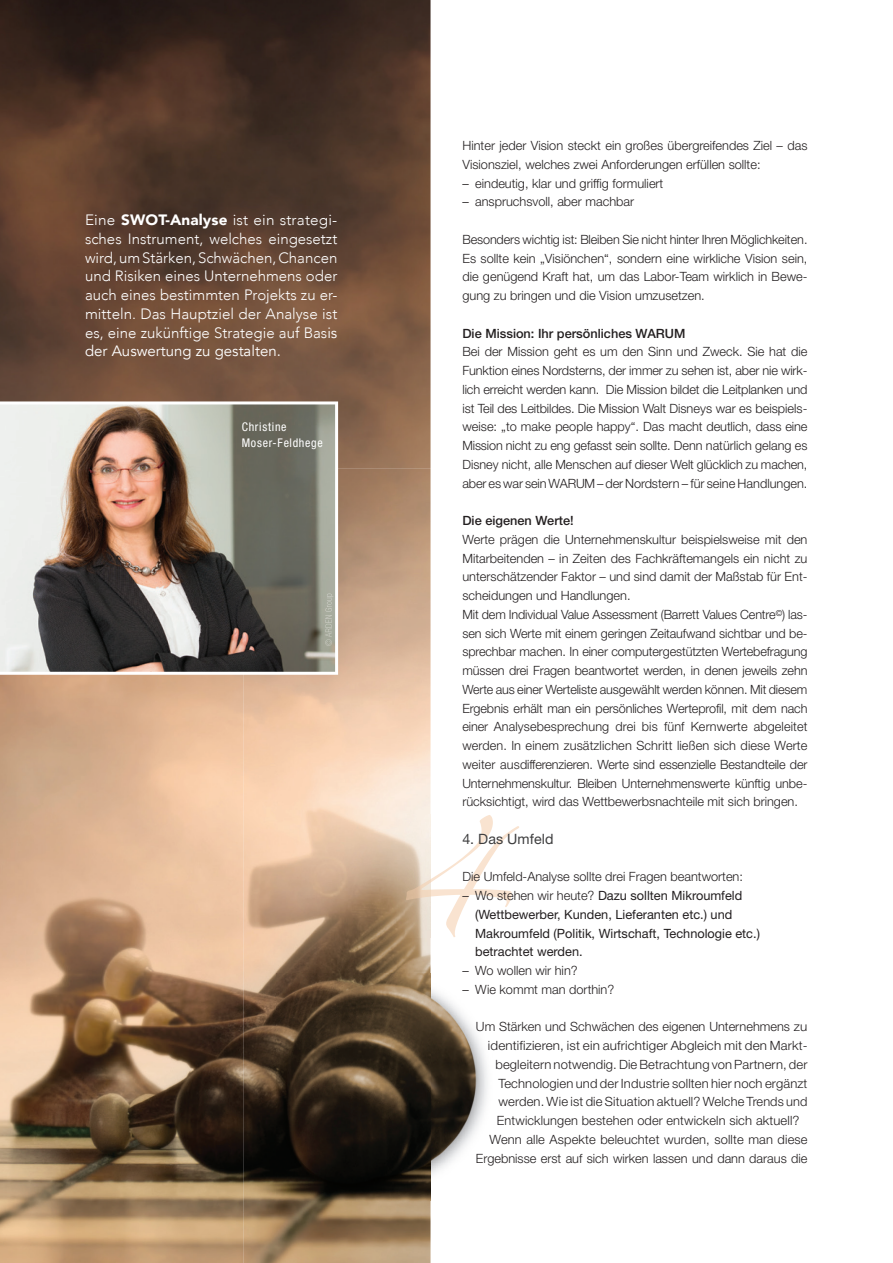
<style>
.page{position:relative;width:893px;height:1263px;background:#fff}
.page>*{position:absolute;margin:0;border:0;box-sizing:border-box;transform-origin:0 0}
.t1{font:300 15px/18.8px "Avenir";color:#fff;text-align:justify}
.t2{font:14.25px "Helvetica Neue LT Std";letter-spacing:.005em;color:#3e3e3f}
.t3{font:300 12.75px/18.8px "Helvetica Neue LT Std";color:#231f20}
.t4{font:12.75px/18.8px "Helvetica Neue LT Std";color:#231f20}
.t5{font:300 12.75px "Helvetica Neue LT Std";color:#231f20;scale:1.05 1}
.t6{font:500 12.75px "Helvetica Neue LT Std";color:#231f20}
.t7{font:condensed 12px/15.8px "Helvetica Neue LT Std";letter-spacing:.055em;color:#fff}
.s1{font-weight:900}
.s2{font-weight:400}
.s3{font-family:"Helvetica Neue"}
.s4{font-family:"Helvetica Neue";font-weight:300}
.s5{font-weight:300}
</style>
<div class="page">
<img style="left:0;top:0;width:431px;height:1263px">
<img style="left:244px;top:469px;width:187px;height:794px">
<img style="left:276px;top:973px;width:212px;height:227px">
<svg style="left:0;top:401px;width:338px;height:274px;background:#8d847b"></svg>
<img style="left:431px;top:815px;width:88px;height:122px">
<img style="left:406px;top:815px;width:25px;height:122px">
<img style="left:325px;top:593px;width:8px;height:53px">
<p class="t1" style="left:85px;top:210px;width:254px">Eine <span class="s1">SWOT-Analyse</span> ist ein strategi&shy;sches Instrument, welches eingesetzt wird, um Stärken, Schwächen, Chancen und Risiken eines Unternehmens oder auch eines bestimmten Projekts zu er&shy;mitteln. Das Hauptziel der Analyse ist es, eine zukünftige Strategie auf Bas<span class="s2">is der Auswertung zu gestalten.</span></p>
<p class="t7" style="left:242px;top:419px;width:83px">Christine<br>Moser-Feldhege</p>
<p class="t3" style="left:462px;top:136px;width:347px">Hinter jeder Vision steckt ein großes übergreifendes Ziel – das<br>Visionsziel, welches zwei Anforderungen erfüllen sollte:</p>
<p class="t3" style="left:462px;top:173px;width:202px"><span class="s3">–</span> eindeutig, klar und griffig formuliert</p>
<p class="t3" style="left:462px;top:192px;width:173px"><span class="s3">–</span> anspruchsvoll, aber machbar</p>
<p class="t3" style="left:462px;top:230px;width:347px;text-align:justify">Besonders wichtig ist: Bleiben Sie nicht hinter Ihren Möglichkeiten.<br>Es sollte kein „Visiönchen“, sondern eine wirkliche Vision sein, die genügend Kraft hat, um das Labor-Team wirklich in Bewe&shy;gung zu bringen und die Vision umzusetzen.</p>
<p class="t6" style="left:462px;top:325px;width:224px">Die Mission: Ihr persönliches WARUM</p>
<p class="t3" style="left:462px;top:342px;width:347px;text-align:justify">Bei der Mission geht es um den Sinn und Zweck. Sie hat die Funktion eines Nordsterns, der immer zu sehen ist, aber nie wirk&shy;lich erreicht werden kann. Die Mission bildet die Leitplanken und ist Teil des Leitbildes. Die Mission Walt Disneys war es beispiels&shy;weise: „to make people happy“. Das macht deutlich, dass eine Mission nicht zu eng gefasst sein sollte. Denn natürlich gelang es Disney nicht, alle Menschen auf dieser Welt glücklich zu machen, aber es war sein WARUM – der Nordstern – für seine Handlungen.</p>
<p class="t6" style="left:462px;top:513px;width:113px">Die eigenen Werte!</p>
<p class="t3" style="left:462px;top:530px;width:347px">Werte prägen die Unternehmenskultur beispielsweise mit den Mitarbeitenden – in Zeiten des Fachkräftemangels ein nicht zu unterschätzender Faktor – und sind damit der Maßstab für Ent&shy;scheidungen und Handlungen.<br>Mit dem Individual Value Assessment (Barrett Values Centre<sup>©</sup>) las&shy;sen sich Werte mit einem geringen Zeitaufwand sichtbar und be&shy;sprechbar machen. In einer computergestützten Wertebefragung müssen drei Fragen beantwortet werden, in denen jeweils zehn Werte aus einer Werteliste ausgewählt werden können. Mit diesem Ergebnis erhält man ein persönliches Werteprofil, mit dem nach einer Analysebesprechung drei bis fünf Kernwerte abgeleitet werden. In einem zusätzlichen Schritt ließen sich diese Werte weiter ausdifferenzieren. Werte sind essenzielle Bestandteile der Unternehmenskultur. Bleiben Unternehmenswerte künftig unbe&shy;rücksichtigt, wird das Wettbewerbsnachteile mit sich bringen.</p>
<p class="t2" style="left:462px;top:830px;width:93px">4. Das Umfeld</p>
<p class="t3" style="left:462px;top:867px;width:282px">Die Umfeld-Analyse sollte drei Fragen beantworten:</p>
<p class="t4" style="left:475px;top:886px;width:286px;text-indent:-13px"><span class="s4">–</span> <span class="s5">Wo stehen wir heute?</span> Dazu sollten Mikro umfeld (Wettbewerber, Kunden, Lieferanten etc.) und Makroumfeld (Politik, Wirtschaft, Technologie etc.) betrachtet werden.</p>
<p class="t3" style="left:462px;top:961px;width:117px"><span class="s3">–</span> Wo wollen wir hin?</p>
<p class="t3" style="left:462px;top:980px;width:153px"><span class="s3">–</span> Wie kommt man dorthin?</p>
<p class="t3" style="left:476px;top:1017px;width:333px">Um Stärken und Schwächen des eigenen Unternehmens zu</p>
<p class="t5" style="left:488px;top:1038px;width:306px">identifizieren, ist ein aufrichtiger Abgleich mit den Markt-</p>
<p class="t3" style="left:495px;top:1055px;width:314px">begleitern notwendig. Die Betrachtung von Partnern, der</p>
<p class="t3" style="left:498px;top:1073px;width:311px">Technologien und der Industrie sollten hier noch ergänzt</p>
<p class="t3" style="left:498px;top:1092px;width:311px">werden. Wie ist die Situation aktuell? Welche Trends und</p>
<p class="t3" style="left:497px;top:1111px;width:304px">Entwicklungen bestehen oder entwickeln sich aktuell?</p>
<p class="t3" style="left:489px;top:1130px;width:320px">Wenn alle Aspekte beleuchtet wurden, sollte man diese</p>
<p class="t3" style="left:476px;top:1148px;width:333px">Ergebnisse erst auf sich wirken lassen und dann daraus die</p>
</div>
